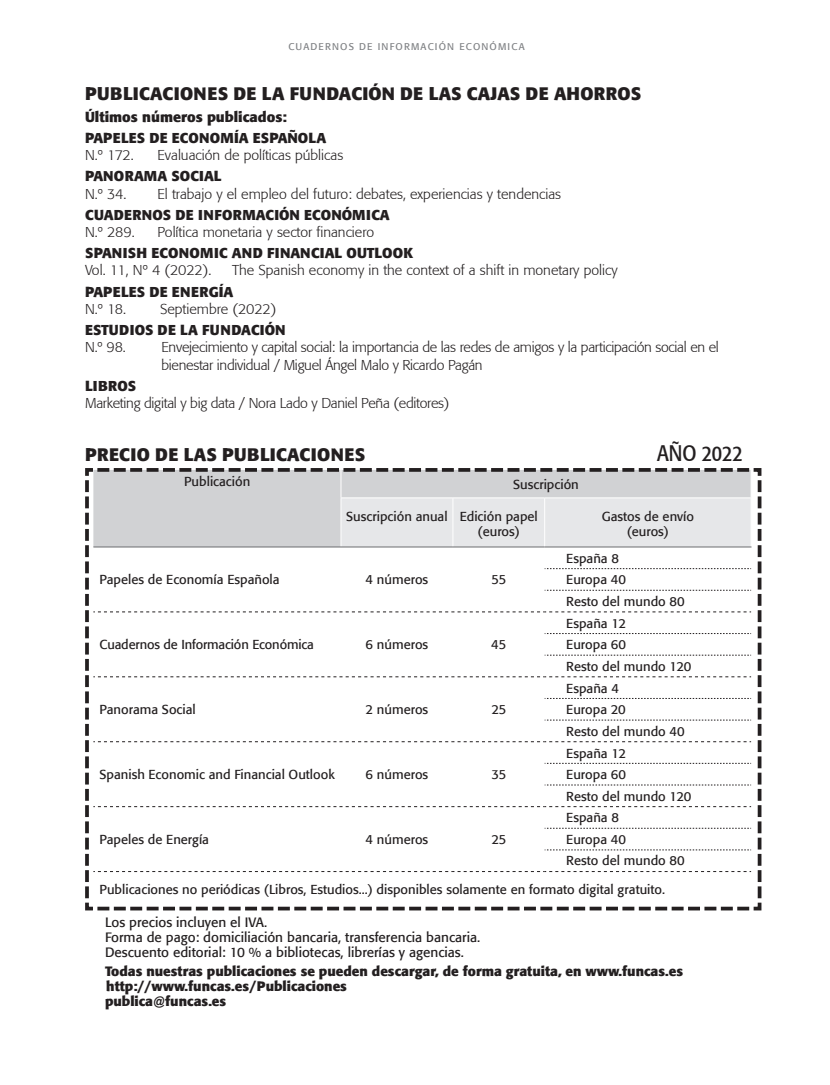
<style>
.page{position:relative;width:830px;height:1085px;background:#fff}
.page>*{position:absolute;margin:0;border:0;box-sizing:border-box;transform-origin:0 0}
.t1{font:condensed 22.5px "Formata";color:#231f20}
.t2{font:700 18px "Formata";letter-spacing:.02em;color:#231f20}
.t3{font:300 14.25px/17.1px "Formata";letter-spacing:-.015em;color:#231f20}
.t4{font:700 14.25px/21.3px "Formata";color:#231f20}
.t5{font:700 14.25px "Formata";letter-spacing:.02em;color:#231f20}
.t6{font:13.5px/15px "Formata";color:#231f20}
.t7{font:700 13.5px/15px "Formata";color:#231f20}
.t8{font:12.9px/21.6px "Formata";color:#231f20}
.t9{font:9.75px "Formata";letter-spacing:.12em;color:#808285}
</style>
<div class="page">
<svg style="left:85px;top:468px;width:677px;height:443px"></svg>
<p class="t9" style="left:288px;top:40px;width:238px">CUADERNOS DE INFORMACIÓN ECONÓMICA</p>
<h2 class="t2" style="left:85px;top:83px;width:557px">PUBLICACIONES DE LA FUNDACIÓN DE LAS CAJAS DE AHORROS</h2>
<p class="t4" style="left:85px;top:106px;width:243px">Últimos números publicados:<br>PAPELES DE ECONOMÍA ESPAÑOLA</p>
<p class="t3" style="left:85px;top:147px;width:50px">N.º 172.</p>
<p class="t3" style="left:157px;top:147px;width:187px">Evaluación de políticas públicas</p>
<p class="t4" style="left:85px;top:166px;width:138px">PANORAMA SOCIAL</p>
<p class="t3" style="left:85px;top:185px;width:43px">N.º 34.</p>
<p class="t3" style="left:157px;top:185px;width:405px">El trabajo y el empleo del futuro: debates, experiencias y tendencias</p>
<p class="t5" style="left:85px;top:206px;width:306px">CUADERNOS DE INFORMACIÓN ECONÓMICA</p>
<p class="t3" style="left:85px;top:223px;width:51px">N.º 289.</p>
<p class="t3" style="left:157px;top:223px;width:218px">Política monetaria y sector financiero</p>
<p class="t5" style="left:85px;top:244px;width:329px">SPANISH ECONOMIC AND FINANCIAL OUTLOOK</p>
<p class="t3" style="left:85px;top:262px;width:128px">Vol. 11, Nº 4 (2022).</p>
<p class="t3" style="left:232px;top:262px;width:386px">The Spanish economy in the context of a shift in monetary policy</p>
<p class="t4" style="left:85px;top:281px;width:150px">PAPELES DE ENERGÍA</p>
<p class="t3" style="left:85px;top:300px;width:42px">N.º 18.</p>
<p class="t3" style="left:160px;top:300px;width:118px">Septiembre (2022)</p>
<p class="t5" style="left:85px;top:321px;width:202px">ESTUDIOS DE LA FUNDACIÓN</p>
<p class="t3" style="left:85px;top:339px;width:42px">N.º 98.</p>
<p class="t3" style="left:161px;top:339px;width:558px">Envejecimiento y capital social: la importancia de las redes de amigos y la participación social en el bienestar individual / Miguel Ángel Malo y Ricardo Pagán</p>
<p class="t4" style="left:85px;top:375px;width:53px">LIBROS</p>
<p class="t3" style="left:85px;top:394px;width:365px">Marketing digital y big data / Nora Lado y Daniel Peña (editores)</p>
<h2 class="t2" style="left:85px;top:443px;width:281px">PRECIO DE LAS PUBLICACIONES</h2>
<h1 class="t1" style="left:657px;top:439px;width:87px">AÑO 2022</h1>
<p class="t8" style="left:184px;top:470px;width:68px">Publicación</p>
<p class="t8" style="left:513px;top:473px;width:67px">Suscripción</p>
<p class="t8" style="left:477px;top:508px;width:62px;line-height:15.6px;text-indent:-131px">Suscripción anual Edición papel (euros)</p>
<p class="t8" style="left:601px;top:508px;width:94px;line-height:15.6px;text-align:center">Gastos de envío (euros)</p>
<p class="t8" style="left:99px;top:568px;width:181px">Papeles de Economía Española</p>
<p class="t8" style="left:365px;top:568px;width:64px">4 números</p>
<p class="t8" style="left:491px;top:568px;width:16px">55</p>
<p class="t8" style="left:566px;top:547px;width:120px">España 8<br>Europa 40<br>Resto del mundo 80</p>
<p class="t8" style="left:99px;top:633px;width:216px">Cuadernos de Información Económica</p>
<p class="t8" style="left:365px;top:633px;width:64px">6 números</p>
<p class="t8" style="left:491px;top:633px;width:17px">45</p>
<p class="t8" style="left:99px;top:698px;width:98px">Panorama Social</p>
<p class="t8" style="left:365px;top:698px;width:64px">2 números</p>
<p class="t8" style="left:491px;top:698px;width:16px">25</p>
<p class="t8" style="left:99px;top:763px;width:237px">Spanish Economic and Financial Outlook</p>
<p class="t8" style="left:365px;top:763px;width:64px">6 números</p>
<p class="t8" style="left:491px;top:763px;width:16px">35</p>
<p class="t8" style="left:566px;top:612px;width:127px">España 12<br>Europa 60<br>Resto del mundo 120</p>
<p class="t8" style="left:566px;top:677px;width:120px">España 4<br>Europa 20<br>Resto del mundo 40</p>
<p class="t8" style="left:566px;top:742px;width:127px">España 12<br>Europa 60<br>Resto del mundo 120</p>
<p class="t8" style="left:566px;top:806px;width:120px">España 8<br>Europa 40<br>Resto del mundo 80</p>
<p class="t8" style="left:99px;top:878px;width:567px">Publicaciones no periódicas (Libros, Estudios...) disponibles solamente en formato digital gratuito.</p>
<p class="t8" style="left:99px;top:828px;width:111px">Papeles de Energía</p>
<p class="t8" style="left:365px;top:828px;width:64px">4 números</p>
<p class="t8" style="left:491px;top:828px;width:16px">25</p>
<p class="t6" style="left:105px;top:914px;width:376px">Los precios incluyen el IVA.<br>Forma de pago: domiciliación bancaria, transferencia bancaria.<br>Descuento editorial: 10 % a bibliotecas, librerías y agencias.</p>
<p class="t7" style="left:105px;top:963px;width:579px">Todas nuestras publicaciones se pueden descargar, de forma gratuita, en www.funcas.es http://www.funcas.es/Publicaciones<br>publica@funcas.es</p>
</div>
